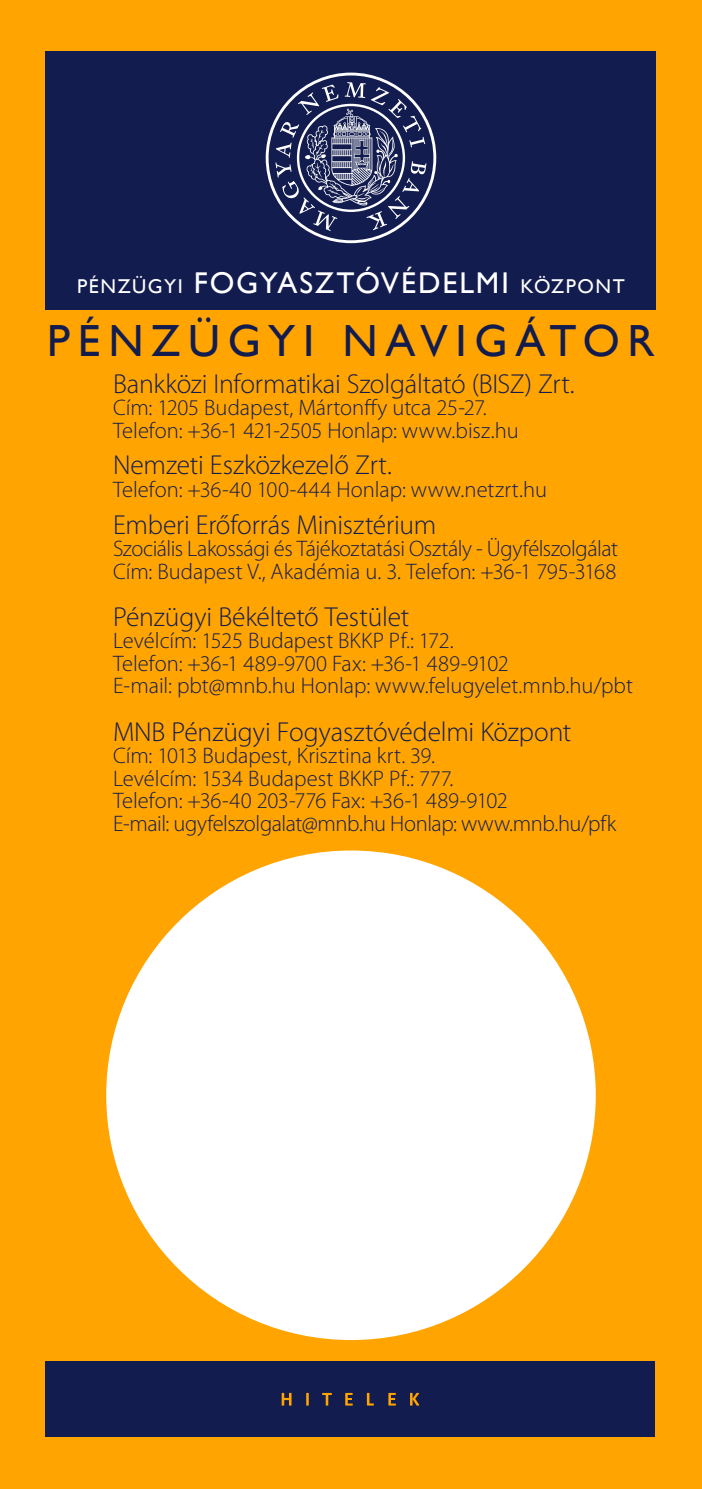
<style>
.page{position:relative;width:702px;height:1489px;background:#fff}
.page>*{position:absolute;margin:0;border:0;box-sizing:border-box;transform-origin:0 0}
.t1{font:45px "Gill Sans";letter-spacing:.175em;color:#131c4e}
.t2{font:30px "Gill Sans";letter-spacing:.06em;color:#fff}
.t3{font:300 27.5px "Myriad Pro";letter-spacing:-.01em;color:#131c4e}
.t4{font:300 22.5px/22.5px "Myriad Pro";letter-spacing:-.005em;color:#131c4e}
.s1{font-size:20px}
</style>
<div class="page">
<div style="left:0;top:0;width:702px;height:1488px;background:#ffa400"></div>
<div style="left:106px;top:850px;width:489px;height:489px;background:#fff;border-radius:50%"></div>
<div style="left:45px;top:52px;width:611px;height:258px;background:#131c4e"></div>
<div style="left:45px;top:1361px;width:610px;height:75px;background:#131c4e"></div>
<svg style="left:266px;top:73px;width:170px;height:170px"></svg>
<svg style="left:282px;top:1392px;width:9px;height:13px"></svg>
<svg style="left:306px;top:1392px;width:3px;height:13px"></svg>
<svg style="left:322px;top:1392px;width:10px;height:13px"></svg>
<svg style="left:345px;top:1392px;width:8px;height:13px"></svg>
<svg style="left:367px;top:1392px;width:7px;height:13px"></svg>
<svg style="left:388px;top:1392px;width:8px;height:13px"></svg>
<svg style="left:410px;top:1392px;width:9px;height:13px"></svg>
<h2 class="t2" style="left:77px;top:266px;width:549px"><span class="s1">PÉNZÜGYI</span> FOGYASZTÓVÉDELMI <span class="s1">KÖZPONT</span></h2>
<h1 class="t1" style="left:47px;top:314px;width:609px">PÉNZÜGYI NAVIGÁTOR</h1>
<p class="t3" style="left:113px;top:368px;width:463px">Bankközi Informatikai Szolgáltató (BISZ) Zrt.</p>
<p class="t4" style="left:113px;top:397px;width:407px">Cím: 1205 Budapest, Mártonffy utca 25-27.<br>Telefon: +36-1 421-2505 Honlap: www.bisz.hu</p>
<p class="t3" style="left:113px;top:450px;width:280px">Nemzeti Eszközkezelő Zrt.</p>
<p class="t4" style="left:113px;top:478px;width:435px">Telefon: +36-40 100-444 Honlap: www.netzrt.hu</p>
<p class="t3" style="left:113px;top:509px;width:325px">Emberi Erőforrás Minisztérium</p>
<p class="t4" style="left:113px;top:537px;width:506px">Szociális Lakossági és Tájékoztatási Osztály - Ügyfélszolgálat<br>Cím: Budapest V., Akadémia u. 3. Telefon: +36-1 795-3168</p>
<p class="t3" style="left:113px;top:601px;width:298px">Pénzügyi Békéltető Testület</p>
<p class="t4" style="left:113px;top:630px;width:521px">Levélcím: 1525 Budapest BKKP Pf.: 172.<br>Telefon: +36-1 489-9700 Fax: +36-1 489-9102<br>E-mail: pbt@mnb.hu Honlap: www.felugyelet.mnb.hu/pbt</p>
<p class="t3" style="left:113px;top:716px;width:460px">MNB Pénzügyi Fogyasztóvédelmi Központ</p>
<p class="t4" style="left:113px;top:744px;width:504px">Cím: 1013 Budapest, Krisztina krt. 39.<br>Levélcím: 1534 Budapest BKKP Pf.: 777.<br>Telefon: +36-40 203-776 Fax: +36-1 489-9102<br>E-mail: ugyfelszolgalat@mnb.hu Honlap: www.mnb.hu/pfk</p>
</div>
